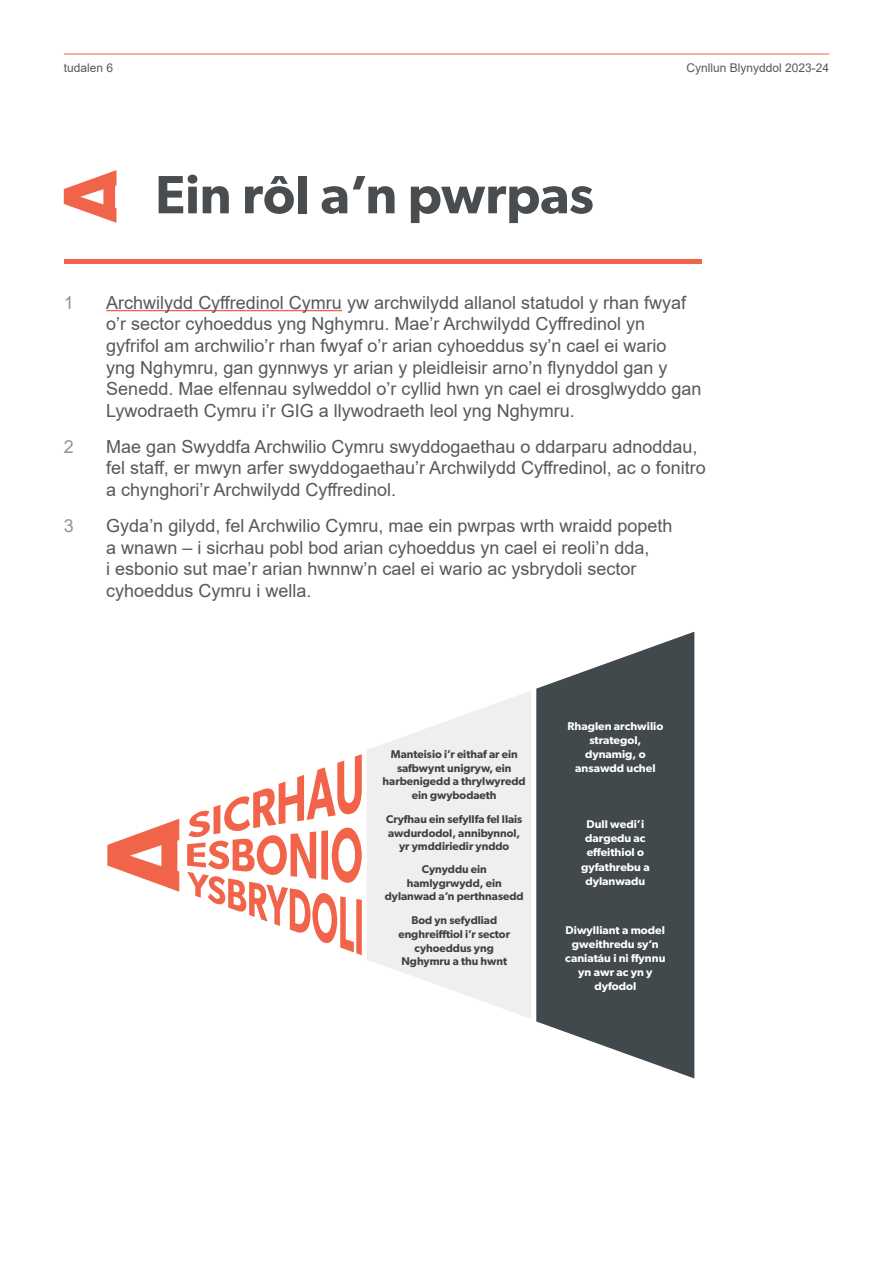
<style>
.page{position:relative;width:893px;height:1263px;background:#fff}
.page>*{position:absolute;margin:0;border:0;box-sizing:border-box;transform-origin:0 0}
.Bold-grey-heading{font:600 54px "Gibson";color:#494d50}
.t1{font:18px/21.6px "Arial";color:#56585b}
.t2{font:18px "Arial";color:#939598}
.t3{font:12px "Arial";color:#56585b}
.t4{font:600 11.25px/13.5px "Gibson";color:#414042;text-align:center}
.t5{font:600 11.25px/14.1px "Gibson";color:#fff;text-align:center}
</style>
<div class="page">
<hr style="left:64px;top:54px;width:765px;height:1px;background:#f16449">
<svg style="left:64px;top:170px;width:53px;height:53px"></svg>
<hr style="left:64px;top:259px;width:638px;height:4px;background:#f16449">
<hr style="left:106px;top:310px;width:236px;height:1px;background:#f16449">
<svg style="left:367px;top:691px;width:164px;height:328px;fill:#f0efef"></svg>
<svg style="left:536px;top:632px;width:158px;height:446px;background:#5a6063"></svg>
<svg style="left:107px;top:819px;width:72px;height:73px"></svg>
<svg style="left:187px;top:754px;width:175px;height:201px"></svg>
<p class="t3" style="left:64px;top:59px;width:51px">tudalen 6</p>
<p class="t3" style="left:686px;top:59px;width:144px">Cynllun Blynyddol 2023-24</p>
<h2 class="Bold-grey-heading" style="left:155px;top:162px;width:440px">Ein rôl a’n pwrpas</h2>
<p class="t2" style="left:64px;top:290px;width:12px">1</p>
<p class="t1" style="left:106px;top:291px;width:597px">Archwilydd Cyffredinol Cymru yw archwilydd allanol statudol y rhan fwyaf o’r sector cyhoeddus yng Nghymru. Mae’r Archwilydd Cyffredinol yn gyfrifol am archwilio’r rhan fwyaf o’r arian cyhoeddus sy’n cael ei wario<br>yng Nghymru, gan gynnwys yr arian y pleidleisir arno’n flynyddol gan y Senedd. Mae elfennau sylweddol o’r cyllid hwn yn cael ei drosglwyddo gan Lywodraeth Cymru i’r GIG a llywodraeth leol yng Nghymru.</p>
<p class="t2" style="left:64px;top:434px;width:12px">2</p>
<p class="t1" style="left:106px;top:435px;width:601px">Mae gan Swyddfa Archwilio Cymru swyddogaethau o ddarparu adnoddau, fel staff, er mwyn arfer swyddogaethau’r Archwilydd Cyffredinol, ac o fonitro a chynghori’r Archwilydd Cyffredinol.</p>
<p class="t2" style="left:64px;top:513px;width:12px">3</p>
<p class="t1" style="left:106px;top:515px;width:568px">Gyda’n gilydd, fel Archwilio Cymru, mae ein pwrpas wrth wraidd popeth a wnawn – i sicrhau pobl bod arian cyhoeddus yn cael ei reoli’n dda,<br>i esbonio sut mae’r arian hwnnw’n cael ei wario ac ysbrydoli sector cyhoeddus Cymru i wella.</p>
<p class="t4" style="left:383px;top:747px;width:145px">Manteisio i’r eithaf ar ein safbwynt unigryw, ein harbenigedd a thrylwyredd ein gwybodaeth</p>
<p class="t4" style="left:386px;top:812px;width:138px">Cryfhau ein sefyllfa fel llais awdurdodol, annibynnol, yr ymddiriedir ynddo</p>
<p class="t4" style="left:385px;top:862px;width:140px">Cynyddu ein hamlygrwydd, ein dylanwad a’n perthnasedd</p>
<p class="t4" style="left:398px;top:913px;width:113px">Bod yn sefydliad enghreifftiol i’r sector cyhoeddus yng<br>Nghymru a thu hwnt</p>
<p class="t5" style="left:568px;top:719px;width:97px">Rhaglen archwilio strategol, dynamig, o ansawdd uchel</p>
<p class="t5" style="left:581px;top:817px;width:70px">Dull wedi’i dargedu ac effeithiol o gyfathrebu a dylanwadu</p>
<p class="t5" style="left:565px;top:922px;width:102px">Diwylliant a model gweithredu sy’n caniatáu i ni ffynnu yn awr ac yn y dyfodol</p>
</div>
